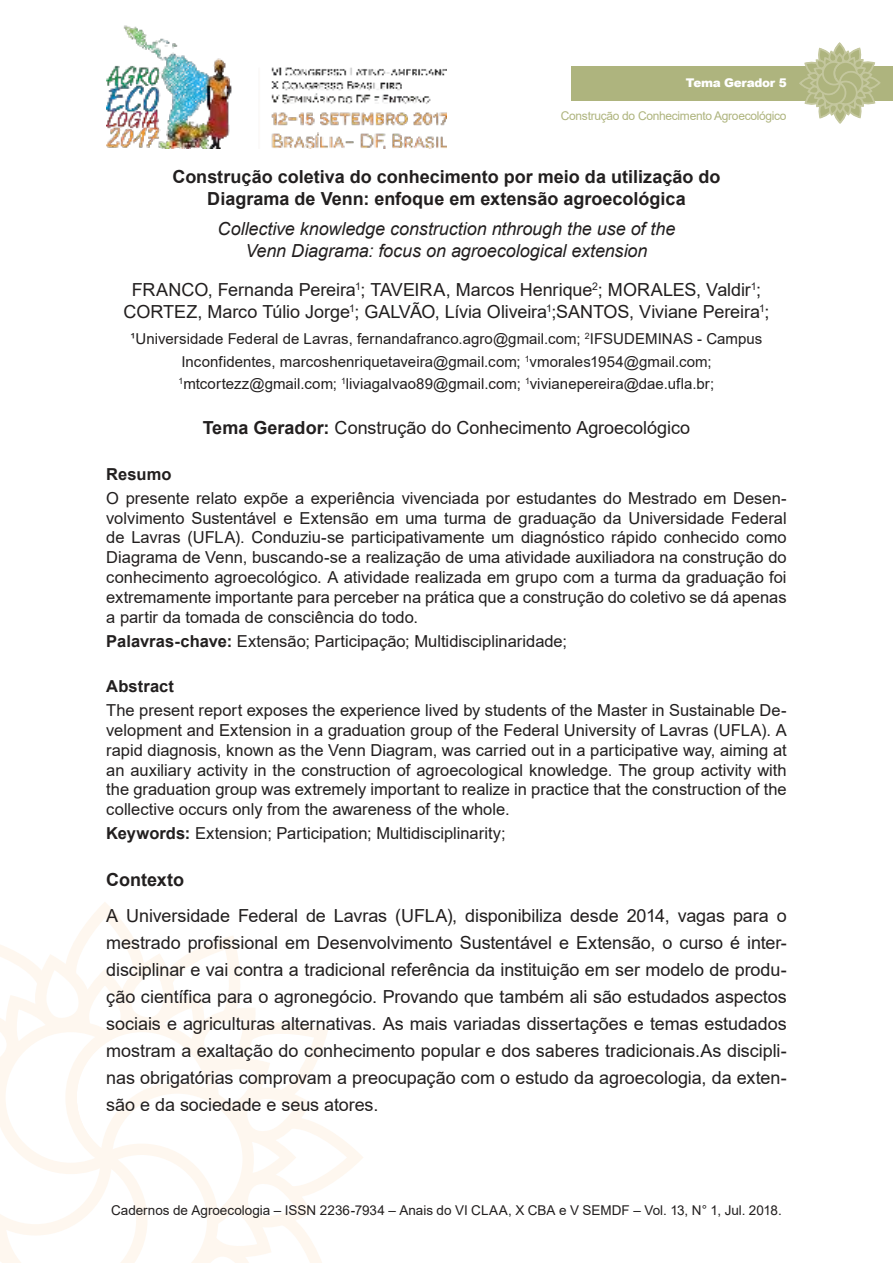
<style>
.page{position:relative;width:893px;height:1263px;background:#fff}
.page>*{position:absolute;margin:0;border:0;box-sizing:border-box;transform-origin:0 0}
.t1{font:18px/27px "Arial";letter-spacing:-.005em;color:#221f1f;text-align:center}
.t2{font:700 18px/21.6px "Arial";color:#221f1f;text-align:center}
.t3{font:italic 18px/21.6px "Arial";letter-spacing:-.005em;color:#221f1f;text-align:center}
.t4{font:16.5px/19.8px "Arial";color:#221f1f;text-align:justify}
.t5{font:700 16.5px "Arial";letter-spacing:.005em;color:#221f1f}
.t6{font:15px/22.5px "Arial";letter-spacing:.005em;color:#221f1f;text-align:center}
.t7{font:13.5px "Arial";color:#221f1f}
.t8{font:12px "Arial";letter-spacing:-.025em;color:#aeb47e}
.t9{font:900 12px "Arial";letter-spacing:-.025em;color:#fff}
.s1{font-weight:700}
</style>
<div class="page">
<img style="left:106px;top:25px;width:340px;height:124px">
<svg style="left:0;top:910px;width:363px;height:353px"></svg>
<div style="left:571px;top:66px;width:322px;height:34px;background:#aeb47e"></div>
<svg style="left:798px;top:43px;width:83px;height:81px"></svg>
<p class="t9" style="left:686px;top:76px;width:102px">Tema Gerador 5</p>
<p class="t8" style="left:561px;top:112px;width:227px">Construção do Conhecimento Agroecológico</p>
<p class="t2" style="left:172px;top:168px;width:550px">Construção coletiva do conhecimento por meio da utilização do<br>Diagrama de Venn: enfoque em extensão agroecológica</p>
<p class="t3" style="left:218px;top:219px;width:459px">Collective knowledge construction nthrough the use of the<br>Venn Diagrama: focus on agroecological extension</p>
<p class="t1" style="left:123px;top:281px;width:647px;line-height:21.6px">FRANCO, Fernanda Pereira<sup>1</sup>; TAVEIRA, Marcos Henrique<sup>2</sup>; MORALES, Valdir<sup>1</sup>;<br>CORTEZ, Marco Túlio Jorge<sup>1</sup>; GALVÃO, Lívia Oliveira<sup>1</sup>;SANTOS, Viviane Pereira<sup>1</sup>;</p>
<p class="t6" style="left:131px;top:329px;width:633px">¹Universidade Federal de Lavras, fernandafranco.agro@gmail.com; <sup>2</sup>IFSUDEMINAS - Campus<br>Inconfidentes, marcoshenriquetaveira@gmail.com; <sup>1</sup>vmorales1954@gmail.com;<br><sup>1</sup>mtcortezz@gmail.com; <sup>1</sup>liviagalvao89@gmail.com; <sup>1</sup>vivianepereira@dae.ufla.br;</p>
<p class="t1" style="left:203px;top:416px;width:489px"><span class="s1">Tema Gerador:</span> Construção do Conhecimento Agroecológico</p>
<p class="t5" style="left:106px;top:468px;width:67px">Resumo</p>
<p class="t4" style="left:106px;top:490px;width:682px">O presente relato expõe a experiência vivenciada por estudantes do Mestrado em Desen&shy;volvimento Sustentável e Extensão em uma turma de graduação da Universidade Federal de Lavras (UFLA). Conduziu-se participativamente um diagnóstico rápido conhecido como Diagrama de Venn, buscando-se a realização de uma atividade auxiliadora na construção do conhecimento agroecológico. A atividade realizada em grupo com a turma da graduação foi extremamente importante para perceber na prática que a construção do coletivo se dá apenas a partir da tomada de consciência do todo.</p>
<p class="t4" style="left:106px;top:632px;width:462px"><span class="s1">Palavras-chave:</span> Extensão; Participação; Multidisciplinaridade;</p>
<p class="t5" style="left:106px;top:680px;width:69px">Abstract</p>
<p class="t4" style="left:106px;top:702px;width:682px">The present report exposes the experience lived by students of the Master in Sustainable De&shy;velopment and Extension in a graduation group of the Federal University of Lavras (UFLA). A rapid diagnosis, known as the Venn Diagram, was carried out in a participative way, aiming at an auxiliary activity in the construction of agroecological knowledge. The group activity with the graduation group was extremely important to realize in practice that the construction of the collective occurs only from the awareness of the whole.</p>
<p class="t4" style="left:106px;top:825px;width:401px"><span class="s1">Keywords:</span> Extension; Participation; Multidisciplinarity;</p>
<p class="t2" style="left:106px;top:871px;width:79px">Contexto</p>
<p class="t1" style="left:106px;top:904px;width:682px;text-align:justify">A Universidade Federal de Lavras (UFLA), disponibiliza desde 2014, vagas para o mestrado profissional em Desenvolvimento Sustentável e Extensão, o curso é inter&shy;disciplinar e vai contra a tradicional referência da instituição em ser modelo de produ&shy;ção científica para o agronegócio. Provando que também ali são estudados aspectos sociais e agriculturas alternativas. As mais variadas dissertações e temas estudados mostram a exaltação do conhecimento popular e dos saberes tradicionais.As discipli&shy;nas obrigatórias comprovam a preocupação com o estudo da agroecologia, da exten&shy;são e da sociedade e seus atores.</p>
<p class="t7" style="left:111px;top:1205px;width:672px">Cadernos de Agroecologia – ISSN 2236-7934 – Anais do VI CLAA, X CBA e V SEMDF – Vol. 13, N° 1, Jul. 2018.</p>
</div>
